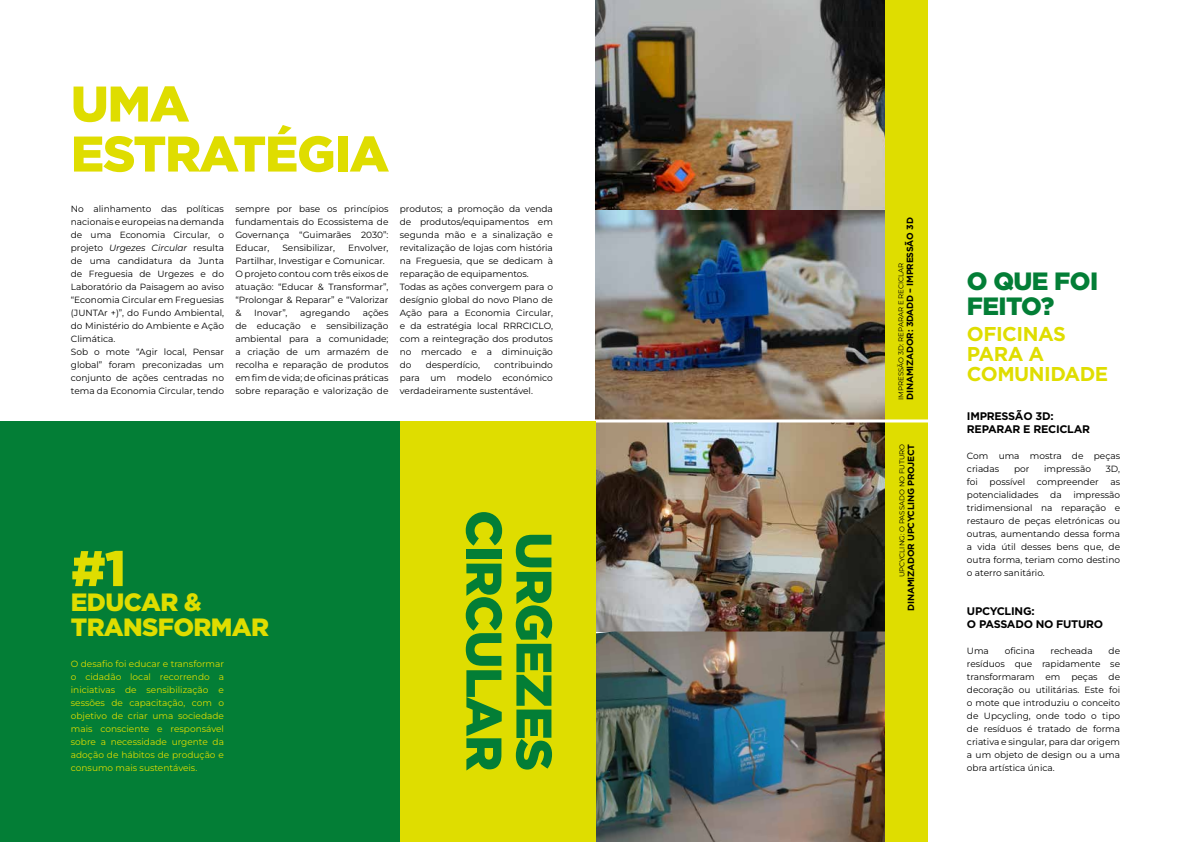
<style>
.page{position:relative;width:1191px;height:842px;background:#fff}
.page>*{position:absolute;margin:0;border:0;box-sizing:border-box;transform-origin:0 0}
.t1{font:900 50px/50px "Gotham";letter-spacing:-.025em;color:#dfdd00}
.t2{font:900 50px/50px "Gotham";letter-spacing:-.025em;color:#037e36;text-align:center}
.t3{font:900 25px/25px "Gotham";letter-spacing:-.025em;color:#dfdd00}
.t4{font:900 25px/25px "Gotham";letter-spacing:-.025em;color:#037e36}
.t5{font:700 20px/20px "Gotham";letter-spacing:-.025em;color:#dfdd00}
.t6{font:700 11px/13px "Gotham";letter-spacing:-.025em;color:#000}
.t7{font:9px/13px "Montserrat";color:#000;text-align:justify}
.t8{font:9px/13px "Montserrat";color:#dfdd00;text-align:justify}
.t9{font:700 9px "Gotham";letter-spacing:-.025em;color:#000}
.t10{font:7px "Montserrat";color:#000}
.s1{font-style:italic}
</style>
<div class="page">
<div style="left:0;top:421px;width:400px;height:421px;background:#037e36"></div>
<img style="left:595px;top:0;width:289px;height:419px">
<img style="left:595px;top:422px;width:289px;height:420px">
<div style="left:884px;top:0;width:43px;height:842px;background:#dfdd00"></div>
<hr style="left:590px;top:419px;width:351px;height:3px;background:#fff">
<div style="left:400px;top:421px;width:195px;height:421px;background:#dfdd00"></div>
<h1 class="t1" style="left:71px;top:78px;width:320px">UMA<br>ESTRATÉGIA</h1>
<p class="t7" style="left:235px;top:202px;width:155px">sempre por base os princípios fundamentais do Ecossistema de Governança “Guimarães 2030”:<br>Educar,</p>
<p class="t7" style="left:71px;top:202px;width:155px;text-align:left">No alinhamento das políticas nacionais e europeias na demanda de uma Economia Circular, o projeto <span class="s1">Urgezes Circular</span> resulta de uma candidatura da Junta de Freguesia de Urgezes e do<br>Laboratório da Paisagem ao aviso “Economia Circular em Freguesias (JUNTAr +)”, do Fundo Ambiental, do Ministério do Ambiente e Ação<br>Climática.<br>Sob o mote “Agir local, Pensar global” foram preconizadas um conjunto de ações centradas no tema da Economia Circular, tendo</p>
<p class="t7" style="left:235px;top:241px;width:155px;text-align:left;text-indent:113px">Envolver,<br>Partilhar, Investigar e Comunicar.<br>O projeto contou com três eixos de atuação: “Educar &amp; Transformar”, “Prolongar &amp; Reparar” e “Valorizar &amp;</p>
<p class="t7" style="left:282px;top:241px;width:54px">Sensibilizar,</p>
<p class="t7" style="left:254px;top:306px;width:35px">Inovar”,</p>
<p class="t7" style="left:300px;top:306px;width:51px">agregando</p>
<p class="t7" style="left:235px;top:306px;width:155px;text-indent:127px">ações de educação e sensibilização ambiental para a comunidade; a criação de um armazém de recolha e reparação de produtos em fim de vida; de oficinas práticas sobre reparação e valorização de</p>
<p class="t7" style="left:400px;top:202px;width:155px;text-align:left">produtos; a promoção da venda de produtos/equipamentos em segunda mão e a sinalização e revitalização de lojas com história na Freguesia, que se dedicam à reparação de equipamentos.<br>Todas as ações convergem para o desígnio global do novo Plano de<br>Ação para a Economia Circular, e da estratégia local RRRCICLO, com a reintegração dos produtos no mercado e a diminuição do</p>
<p class="t7" style="left:400px;top:358px;width:155px;text-indent:94px">contribuindo para um modelo económico verdadeiramente sustentável.</p>
<p class="t7" style="left:426px;top:358px;width:56px">desperdício,</p>
<h1 class="t1" style="left:71px;top:542px;width:57px">#1</h1>
<h2 class="t3" style="left:71px;top:589px;width:200px">EDUCAR &amp;<br>TRANSFORMAR</h2>
<p class="t8" style="left:71px;top:657px;width:155px">O desafio foi educar e transformar o cidadão local recorrendo a iniciativas de sensibilização e sessões de capacitação, com o objetivo de criar uma sociedade mais consciente e responsável sobre a necessidade urgente da adoção de hábitos de produção e consumo mais sustentáveis.</p>
<h1 class="t2" style="left:560px;top:510px;width:262px;rotate:90deg">URGEZES<br>CIRCULAR</h1>
<p class="t9" style="left:905px;top:400px;width:184px;rotate:-90deg">DINAMIZADOR: 3DADD – IMPRESSÃO 3D</p>
<p class="t10" style="left:896px;top:400px;width:138px;rotate:-90deg">IMPRESSÃO 3D: REPARAR E RECICLAR</p>
<p class="t10" style="left:897px;top:577px;width:135px;rotate:-90deg">UPCYCLING: O PASSADO NO FUTURO</p>
<p class="t9" style="left:906px;top:611px;width:169px;rotate:-90deg">DINAMIZADOR UPCYCLING PROJECT</p>
<h2 class="t4" style="left:967px;top:268px;width:133px">O QUE FOI<br>FEITO?</h2>
<h3 class="t5" style="left:967px;top:323px;width:143px">OFICINAS<br>PARA A<br>COMUNIDADE</h3>
<p class="t6" style="left:967px;top:409px;width:125px">IMPRESSÃO 3D:<br>REPARAR E RECICLAR</p>
<p class="t7" style="left:967px;top:449px;width:155px">Com uma mostra de peças criadas</p>
<p class="t7" style="left:1014px;top:462px;width:17px">por</p>
<p class="t7" style="left:1044px;top:462px;width:48px">impressão</p>
<p class="t7" style="left:1105px;top:462px;width:16px">3D,</p>
<p class="t7" style="left:967px;top:475px;width:13px">foi</p>
<p class="t7" style="left:989px;top:475px;width:37px">possível</p>
<p class="t7" style="left:1036px;top:475px;width:63px">compreender</p>
<p class="t7" style="left:1110px;top:475px;width:11px">as</p>
<p class="t7" style="left:967px;top:488px;width:73px">potencialidades</p>
<p class="t7" style="left:1050px;top:488px;width:13px">da</p>
<p class="t7" style="left:967px;top:488px;width:155px;text-indent:106px">impressão tridimensional na reparação e restauro de peças eletrónicas ou outras, aumentando dessa forma a vida útil desses bens que, de outra forma, teriam como destino o aterro sanitário.</p>
<p class="t6" style="left:967px;top:604px;width:138px">UPCYCLING:<br>O PASSADO NO FUTURO</p>
<p class="t7" style="left:967px;top:644px;width:23px">Uma</p>
<p class="t7" style="left:1004px;top:644px;width:31px">oficina</p>
<p class="t7" style="left:1050px;top:644px;width:44px">recheada</p>
<p class="t7" style="left:967px;top:644px;width:155px;text-indent:142px">de resíduos que rapidamente se transformaram em peças de decoração ou utilitárias. Este foi o mote que introduziu o conceito de Upcycling, onde todo o tipo de resíduos é tratado de forma criativa e singular, para dar origem a um objeto de design ou a uma obra artística única.</p>
</div>
